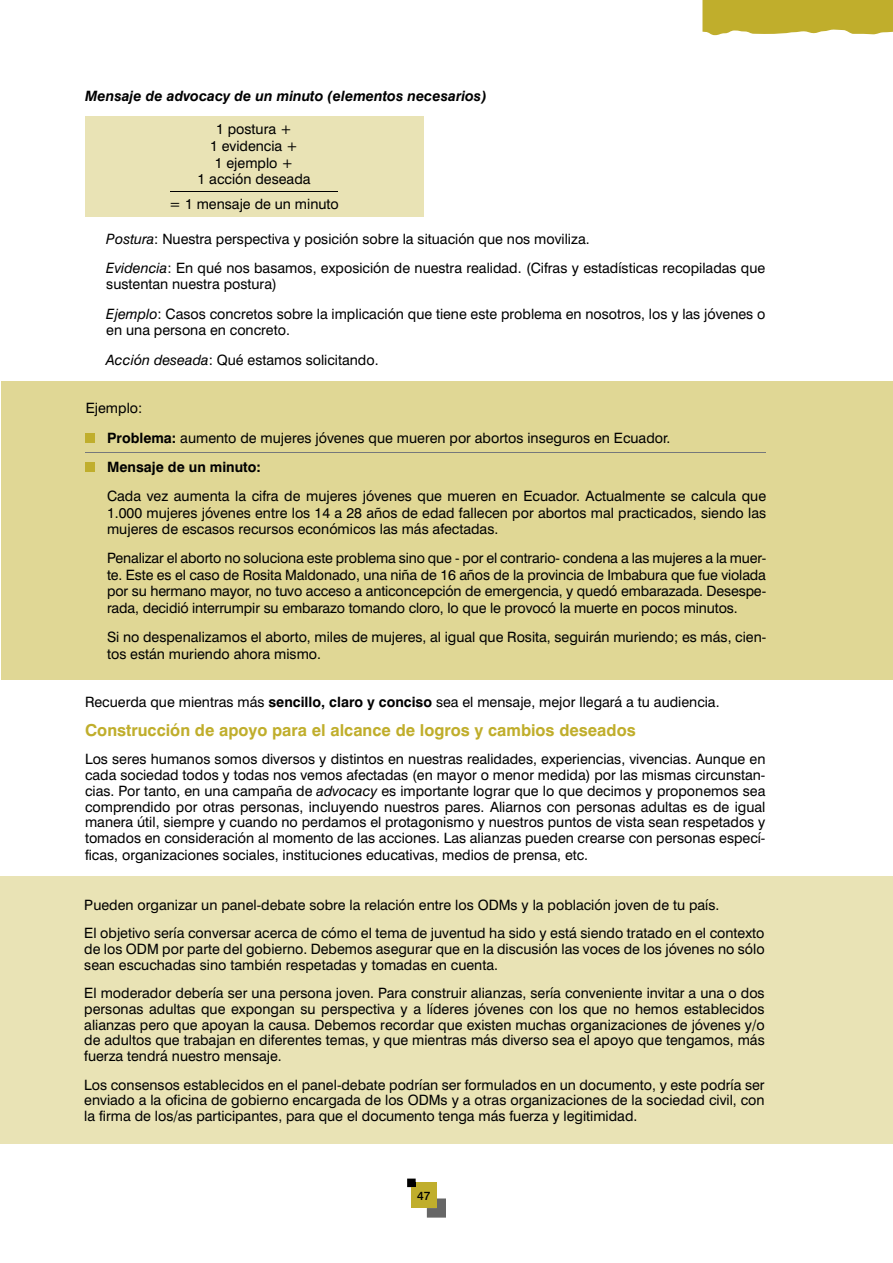
<style>
.page{position:relative;width:893px;height:1263px;background:#fff}
.page>*{position:absolute;margin:0;border:0;box-sizing:border-box;transform-origin:0 0}
.t1{font:700 16.5px "Swiss 721 BT";color:#c0ae2c}
.t2{font:14.25px/16.5px "Swiss 721 BT";color:#000}
.t3{font:italic 700 14.25px "Swiss 721 BT";color:#000}
.s1{font-style:italic}
.s2{font-weight:700}
</style>
<div class="page">
<svg style="left:702px;top:0;width:191px;height:35px;background:#c4b33b"></svg>
<div style="left:0;top:876px;width:893px;height:268px;background:#e9e3b5"></div>
<div style="left:2px;top:381px;width:891px;height:299px;background:#e0d795"></div>
<div style="left:86px;top:433px;width:9px;height:10px;background:#c0ae2c"></div>
<div style="left:86px;top:463px;width:9px;height:9px;background:#c0ae2c"></div>
<hr style="left:85px;top:452px;width:680px;height:1px;background:#76787b">
<div style="left:85px;top:116px;width:339px;height:101px;background:#e9e3b5"></div>
<hr style="left:171px;top:191px;width:167px;height:1px;background:#000">
<svg style="left:407px;top:1178px;width:39px;height:39px"></svg>
<p class="t3" style="left:85px;top:87px;width:403px">Mensaje de advocacy de un minuto (elementos necesarios)</p>
<p class="t2" style="left:198px;top:121px;width:114px;text-align:center">1 postura +<br>1 evidencia +<br>1 ejemplo +<br>1 acción deseada</p>
<p class="t2" style="left:169px;top:196px;width:171px">= 1 mensaje de un minuto</p>
<p class="t2" style="left:106px;top:224px;width:660px;line-height:29.2px"><span class="s1">Postura</span>: Nuestra perspectiva y posición sobre la situación que nos moviliza.<br><span class="s1">Evidencia</span>: En qué nos basamos, exposición de nuestra realidad. (Cifras y estadísticas recopiladas que</p>
<p class="t2" style="left:106px;top:270px;width:661px;line-height:29.2px">sustentan nuestra postura)<br><span class="s1">Ejemplo</span>: Casos concretos sobre la implicación que tiene este problema en nosotros, los y las jóvenes o</p>
<p class="t2" style="left:106px;top:315px;width:274px;line-height:29.2px">en una persona en concreto.<br><span class="s1">Acción deseada</span>: Qué estamos solicitando.</p>
<p class="t2" style="left:107px;top:394px;width:565px;line-height:29.2px;text-indent:-21px">Ejemplo:<br><span class="s2">Problema:</span> aumento de mujeres jóvenes que mueren por abortos inseguros en Ecuador.<br><span class="s2">Mensaje de un minuto:</span></p>
<p class="t2" style="left:107px;top:488px;width:661px;text-align:justify">Cada vez aumenta la cifra de mujeres jóvenes que mueren en Ecuador. Actualmente se calcula que 1.000 mujeres jóvenes entre los 14 a 28 años de edad fallecen por abortos mal practicados, siendo las mujeres de escasos recursos económicos las más afectadas.</p>
<p class="t2" style="left:107px;top:550px;width:661px;text-align:justify">Penalizar el aborto no soluciona este problema sino que - por el contrario- condena a las mujeres a la muer&shy;te. Este es el caso de Rosita Maldonado, una niña de 16 años de la provincia de Imbabura que fue violada por su hermano mayor, no tuvo acceso a anticoncepción de emergencia, y quedó embarazada. Desespe&shy;rada, decidió interrumpir su embarazo tomando cloro, lo que le provocó la muerte en pocos minutos.</p>
<p class="t2" style="left:107px;top:629px;width:661px">Si no despenalizamos el aborto, miles de mujeres, al igual que Rosita, seguirán muriendo; es más, cien&shy;tos están muriendo ahora mismo.</p>
<p class="t2" style="left:85px;top:694px;width:636px">Recuerda que mientras más <span class="s2">sencillo, claro y conciso</span> sea el mensaje, mejor llegará a tu audiencia.</p>
<p class="t1" style="left:85px;top:720px;width:552px">Construcción de apoyo para el alcance de logros y cambios deseados</p>
<p class="t2" style="left:85px;top:751px;width:682px;line-height:15.9px;text-align:justify">Los seres humanos somos diversos y distintos en nuestras realidades, experiencias, vivencias. Aunque en cada sociedad todos y todas nos vemos afectadas (en mayor o menor medida) por las mismas circunstan&shy;cias. Por tanto, en una campaña de <span class="s1">advocacy</span> es importante lograr que lo que decimos y proponemos sea comprendido por otras personas, incluyendo nuestros pares. Aliarnos con personas adultas es de igual manera útil, siempre y cuando no perdamos el protagonismo y nuestros puntos de vista sean respetados y tomados en consideración al momento de las acciones. Las alianzas pueden crearse con personas especí&shy;ficas, organizaciones sociales, instituciones educativas, medios de prensa, etc.</p>
<p class="t2" style="left:84px;top:890px;width:682px;line-height:28.5px">Pueden organizar un panel-debate sobre la relación entre los ODMs y la población joven de tu país.<br>El objetivo sería conversar acerca de cómo el tema de juventud ha sido y está siendo tratado en el contexto</p>
<p class="t2" style="left:84px;top:941px;width:682px;line-height:15.8px">de los ODM por parte del gobierno. Debemos asegurar que en la discusión las voces de los jóvenes no sólo sean escuchadas sino también respetadas y tomadas en cuenta.</p>
<p class="t2" style="left:84px;top:985px;width:682px;line-height:15.8px;text-align:justify">El moderador debería ser una persona joven. Para construir alianzas, sería conveniente invitar a una o dos personas adultas que expongan su perspectiva y a líderes jóvenes con los que no hemos establecidos alianzas pero que apoyan la causa. Debemos recordar que existen muchas organizaciones de jóvenes y/o de adultos que trabajan en diferentes temas, y que mientras más diverso sea el apoyo que tengamos, más fuerza tendrá nuestro mensaje.</p>
<p class="t2" style="left:84px;top:1076px;width:682px;line-height:15.8px;text-align:justify">Los consensos establecidos en el panel-debate podrían ser formulados en un documento, y este podría ser enviado a la oficina de gobierno encargada de los ODMs y a otras organizaciones de la sociedad civil, con la firma de los/as participantes, para que el documento tenga más fuerza y legitimidad.</p>
</div>
